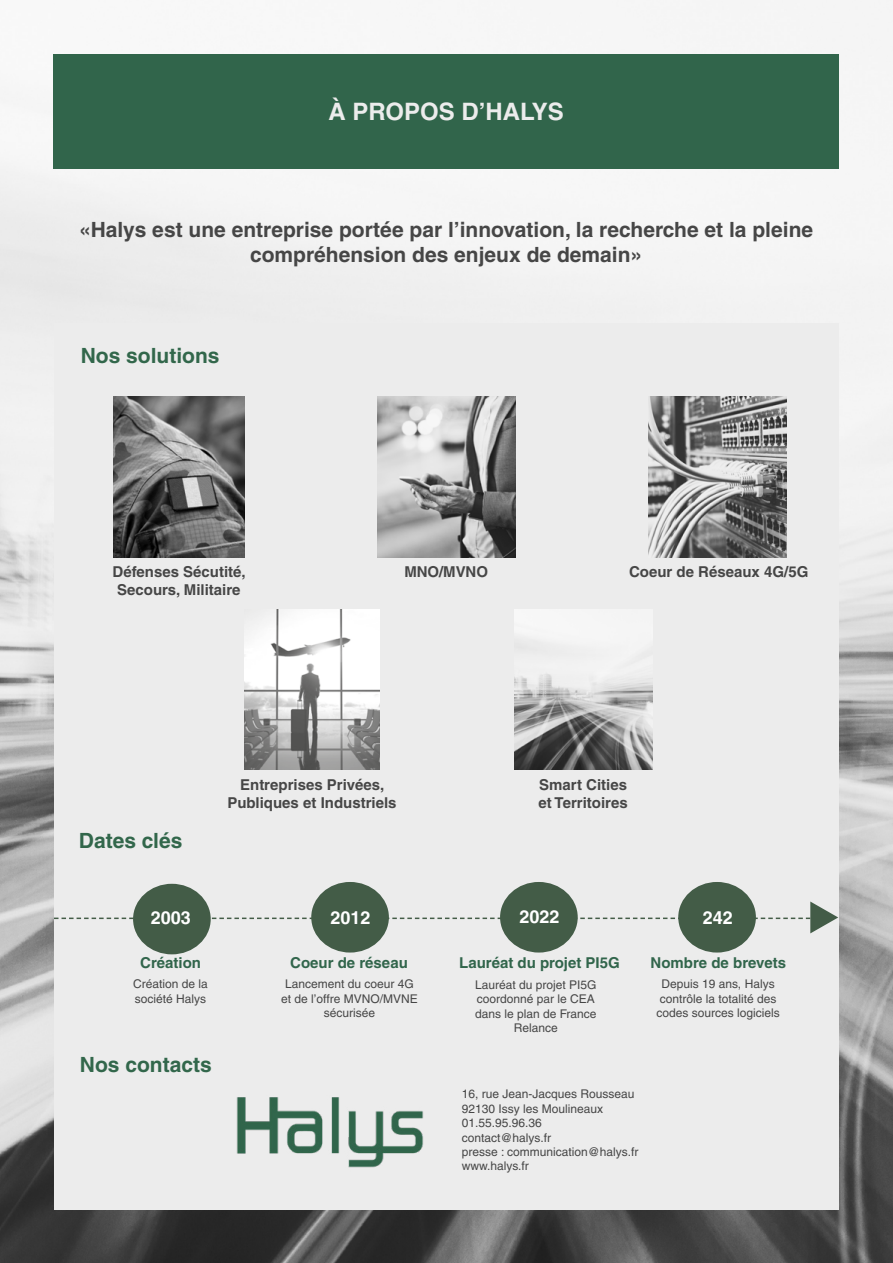
<style>
.page{position:relative;width:893px;height:1263px;background:#fff}
.page>*{position:absolute;margin:0;border:0;box-sizing:border-box;transform-origin:0 0}
.t1{font:700 24px "Helvetica";color:#ececec}
.t2{font:700 21px/25.2px "Helvetica";color:#464646;text-align:center}
.t3{font:700 21px "Helvetica";color:#32674b}
.t4{font:700 18px "Helvetica";color:#fff}
.t5{font:700 15px/18px "Helvetica";color:#464646;text-align:center}
.t6{font:700 15px "Helvetica";color:#31654b}
.t7{font:12px/14.4px "Helvetica";color:#464646;text-align:center}
</style>
<div class="page">
<img style="left:0;top:0;width:893px;height:1263px">
<div style="left:54px;top:323px;width:785px;height:887px;background:#ececec"></div>
<div style="left:54px;top:55px;width:785px;height:114px;background:#31654b"></div>
<div style="left:133px;top:884px;width:78px;height:70px;background:#435c47;border-radius:50%"></div>
<div style="left:311px;top:882px;width:78px;height:70px;background:#435c47;border-radius:50%"></div>
<div style="left:500px;top:882px;width:78px;height:70px;background:#435c47;border-radius:50%"></div>
<div style="left:678px;top:882px;width:78px;height:70px;background:#435c47;border-radius:50%"></div>
<img style="left:244px;top:609px;width:136px;height:161px">
<img style="left:514px;top:609px;width:138px;height:161px">
<img style="left:114px;top:396px;width:130px;height:161px">
<img style="left:378px;top:396px;width:137px;height:161px">
<img style="left:649px;top:396px;width:137px;height:161px">
<svg style="left:54px;top:901px;width:784px;height:32px"></svg>
<img style="left:236px;top:1097px;width:188px;height:71px">
<h1 class="t1" style="left:329px;top:97px;width:237px">À PROPOS D’HALYS</h1>
<h2 class="t2" style="left:79px;top:217px;width:736px">«Halys est une entreprise portée par l’innovation, la recherche et la pleine compréhension des enjeux de demain»</h2>
<h2 class="t3" style="left:81px;top:342px;width:140px">Nos solutions</h2>
<p class="t5" style="left:113px;top:563px;width:135px">Défenses Sécutité,<br>Secours, Militaire</p>
<p class="t5" style="left:404px;top:563px;width:85px">MNO/MVNO</p>
<p class="t5" style="left:629px;top:563px;width:181px">Coeur de Réseaux 4G/5G</p>
<h2 class="t3" style="left:79px;top:828px;width:105px">Dates clés</h2>
<p class="t5" style="left:227px;top:775px;width:171px">Entreprises Privées,<br>Publiques et Industriels</p>
<p class="t5" style="left:538px;top:775px;width:91px;text-align:left">Smart Cities et Territoires</p>
<h3 class="t4" style="left:151px;top:906px;width:42px">2003</h3>
<h3 class="t4" style="left:331px;top:906px;width:42px">2012</h3>
<h3 class="t4" style="left:519px;top:905px;width:42px">2022</h3>
<h3 class="t4" style="left:703px;top:906px;width:32px">242</h3>
<p class="t6" style="left:140px;top:954px;width:62px">Création</p>
<p class="t6" style="left:290px;top:954px;width:119px">Coeur de réseau</p>
<p class="t7" style="left:281px;top:977px;width:138px">Lancement du coeur 4G et de l’offre MVNO/MVNE sécurisée</p>
<p class="t7" style="left:133px;top:977px;width:76px;text-align:left">Création de la société Halys</p>
<h2 class="t3" style="left:80px;top:1051px;width:133px">Nos contacts</h2>
<p class="t6" style="left:459px;top:953px;width:162px">Lauréat du projet PI5G</p>
<p class="t7" style="left:475px;top:977px;width:123px">Lauréat du projet PI5G coordonné par le CEA dans le plan de France<br>Relance</p>
<p class="t7" style="left:656px;top:977px;width:125px">Depuis 19 ans, Halys contrôle la totalité des codes sources logiciels</p>
<p class="t6" style="left:651px;top:954px;width:137px">Nombre de brevets</p>
<p class="t7" style="left:462px;top:1087px;width:178px;text-align:left">16, rue Jean-Jacques Rousseau<br>92130 Issy les Moulineaux<br>01.55.95.96.36<br>contact@halys.fr<br>presse : communication@halys.fr www.halys.fr</p>
</div>
